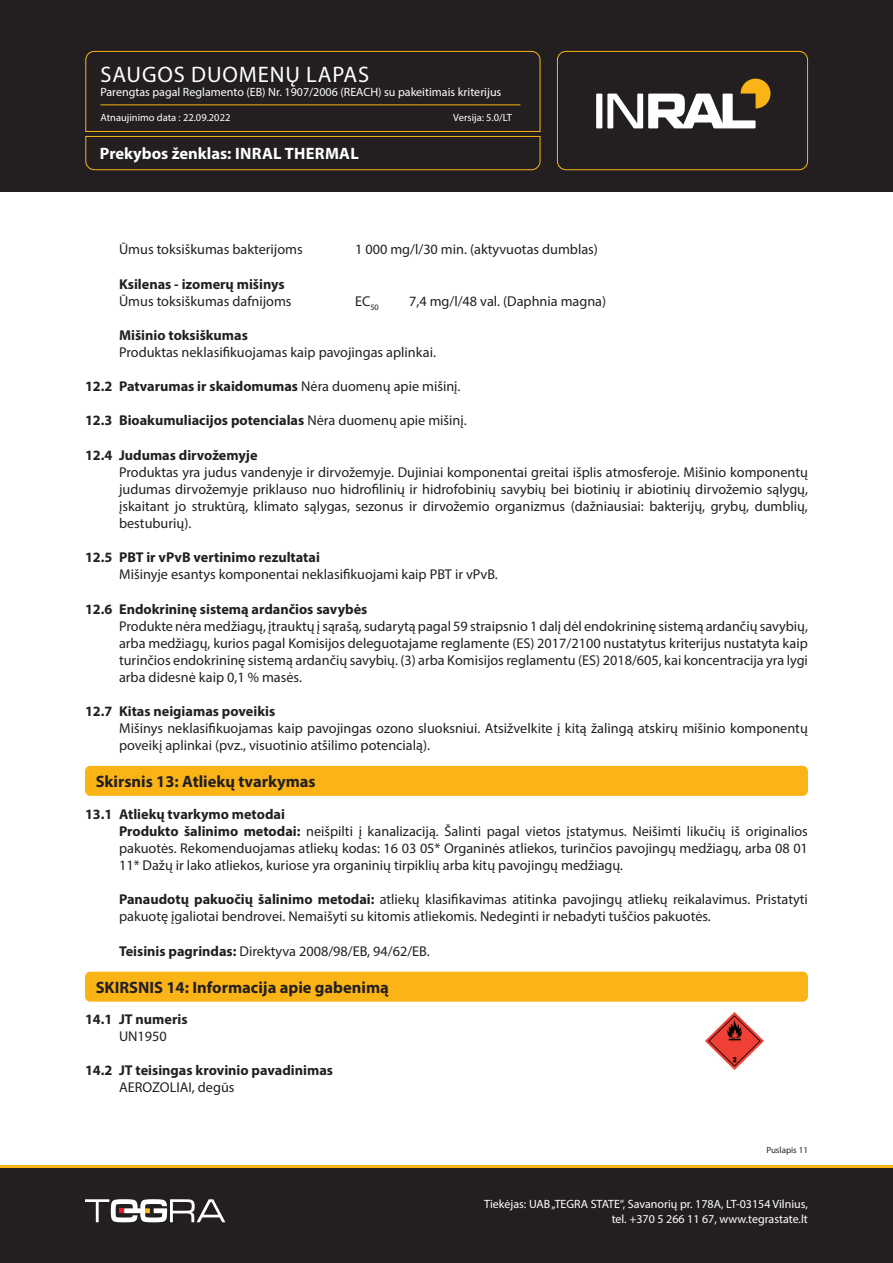
<style>
.page{position:relative;width:893px;height:1263px;background:#fff}
.page>*{position:absolute;margin:0;border:0;box-sizing:border-box;transform-origin:0 0}
.t1{font:22.5px "Myriad Pro";letter-spacing:.04em;color:#fff}
.Skyrius_baltas{font:700 16.5px "Myriad Pro";color:#231f20}
.t2{font:700 16.5px "Myriad Pro";letter-spacing:.005em;color:#fff}
.Tekstas_paprastas_Bo{font:14.25px/17.1px "Myriad Pro";color:#231f20;text-align:justify}
.Tekstas_paprastas_Bo-2{font:700 14.25px "Myriad Pro";color:#231f20}
.t3{font:12px/14.4px "Myriad Pro";color:#fff;text-align:right}
.t4{font:10.5px "Myriad Pro";color:#fff}
.t5{font:9px "Myriad Pro";color:#231f20}
.s1{font-weight:400}
.s2{font-weight:700}
</style>
<div class="page">
<div style="left:0;top:1165px;width:893px;height:98px;background:#231f20"></div>
<div style="left:0;top:0;width:893px;height:191px;background:#231f20"></div>
<svg style="left:85px;top:51px;width:456px;height:119px"></svg>
<div style="left:557px;top:51px;width:251px;height:119px;border:1px solid #fbb416;border-radius:9px"></div>
<hr style="left:100px;top:104px;width:420px;height:1px;background:#fbb416">
<svg style="left:85px;top:1199px;width:140px;height:23px"></svg>
<div style="left:596px;top:94px;width:6px;height:34px;background:#fff"></div>
<svg style="left:607px;top:79px;width:163px;height:49px"></svg>
<hr style="left:0;top:1165px;width:893px;height:2px;background:#fbb416">
<div style="left:85px;top:766px;width:723px;height:30px;background:#fbb416;border-radius:5px"></div>
<img style="left:706px;top:1012px;width:57px;height:57px">
<div style="left:85px;top:972px;width:723px;height:30px;background:#fbb416;border-radius:5px"></div>
<h1 class="t1" style="left:101px;top:60px;width:270px">SAUGOS DUOMENŲ LAPAS</h1>
<p class="t3" style="left:100px;top:85px;width:402px">Parengtas pagal Reglamento (EB) Nr. 1907/2006 (REACH) su pakeitimais kriterijus</p>
<p class="t4" style="left:100px;top:111px;width:132px">Atnaujinimo data : 22.09.2022</p>
<p class="t4" style="left:453px;top:111px;width:60px">Versija: 5.0/LT</p>
<p class="t2" style="left:100px;top:142px;width:260px">Prekybos ženklas: INRAL THERMAL</p>
<p class="Tekstas_paprastas_Bo" style="left:119px;top:241px;width:185px">Ūmus toksiškumas bakterijoms</p>
<p class="Tekstas_paprastas_Bo" style="left:355px;top:241px;width:244px">1 000 mg/l/30 min. (aktyvuotas dumblas)</p>
<p class="Tekstas_paprastas_Bo-2" style="left:119px;top:274px;width:167px">Ksilenas - izomerų mišinys</p>
<p class="Tekstas_paprastas_Bo" style="left:119px;top:292px;width:174px">Ūmus toksiškumas dafnijoms</p>
<p class="Tekstas_paprastas_Bo" style="left:355px;top:292px;width:25px">EC<sub>50</sub></p>
<p class="Tekstas_paprastas_Bo" style="left:409px;top:292px;width:199px">7,4 mg/l/48 val. (Daphnia magna)</p>
<p class="Tekstas_paprastas_Bo-2" style="left:119px;top:326px;width:130px">Mišinio toksiškumas</p>
<p class="Tekstas_paprastas_Bo" style="left:119px;top:343px;width:318px">Produktas neklasifikuojamas kaip pavojingas aplinkai.</p>
<p class="Tekstas_paprastas_Bo-2" style="left:85px;top:377px;width:377px">12.2 Patvarumas ir skaidomumas <span class="s1">Nėra duomenų apie mišinį.</span></p>
<p class="Tekstas_paprastas_Bo-2" style="left:85px;top:411px;width:383px">12.3 Bioakumuliacijos potencialas <span class="s1">Nėra duomenų apie mišinį.</span></p>
<p class="Tekstas_paprastas_Bo-2" style="left:85px;top:445px;width:174px">12.4 Judumas dirvožemyje</p>
<p class="Tekstas_paprastas_Bo" style="left:119px;top:463px;width:690px">Produktas yra judus vandenyje ir dirvožemyje. Dujiniai komponentai greitai išplis atmosferoje. Mišinio komponentų judumas dirvožemyje priklauso nuo hidrofilinių ir hidrofobinių savybių bei biotinių ir abiotinių dirvožemio sąlygų, įskaitant jo struktūrą, klimato sąlygas, sezonus ir dirvožemio organizmus (dažniausiai: bakterijų, grybų, dumblių, bestuburių).</p>
<p class="Tekstas_paprastas_Bo-2" style="left:85px;top:548px;width:236px">12.5 PBT ir vPvB vertinimo rezultatai</p>
<p class="Tekstas_paprastas_Bo" style="left:119px;top:566px;width:380px">Mišinyje esantys komponentai neklasifikuojami kaip PBT ir vPvB.</p>
<p class="Tekstas_paprastas_Bo-2" style="left:85px;top:599px;width:284px">12.6 Endokrininę sistemą ardančios savybės</p>
<p class="Tekstas_paprastas_Bo" style="left:119px;top:617px;width:690px">Produkte nėra medžiagų, įtrauktų į sąrašą, sudarytą pagal 59 straipsnio 1 dalį dėl endokrininę sistemą ardančių savybių, arba medžiagų, kurios pagal Komisijos deleguotajame reglamente (ES) 2017/2100 nustatytus kriterijus nustatyta kaip turinčios endokrininę sistemą ardančių savybių. (3) arba Komisijos reglamentu (ES) 2018/605, kai koncentracija yra lygi arba didesnė kaip 0,1 % masės.</p>
<p class="Tekstas_paprastas_Bo-2" style="left:85px;top:702px;width:192px">12.7 Kitas neigiamas poveikis</p>
<p class="Tekstas_paprastas_Bo" style="left:119px;top:720px;width:690px">Mišinys neklasifikuojamas kaip pavojingas ozono sluoksniui. Atsižvelkite į kitą žalingą atskirų mišinio komponentų poveikį aplinkai (pvz., visuotinio atšilimo potencialą).</p>
<p class="Skyrius_baltas" style="left:96px;top:771px;width:222px">Skirsnis 13: Atliekų tvarkymas</p>
<p class="Tekstas_paprastas_Bo-2" style="left:85px;top:805px;width:201px">13.1 Atliekų tvarkymo metodai</p>
<p class="Tekstas_paprastas_Bo" style="left:119px;top:822px;width:690px"><span class="s2">Produkto šalinimo metodai:</span> neišpilti į kanalizaciją. Šalinti pagal vietos įstatymus. Neišimti likučių iš originalios pakuotės. Rekomenduojamas atliekų kodas: 16 03 05* Organinės atliekos, turinčios pavojingų medžiagų, arba 08 01<br>11* Dažų ir lako atliekos, kuriose yra organinių tirpiklių arba kitų pavojingų medžiagų.</p>
<p class="Tekstas_paprastas_Bo" style="left:119px;top:891px;width:690px"><span class="s2">Panaudotų pakuočių šalinimo metodai:</span> atliekų klasifikavimas atitinka pavojingų atliekų reikalavimus. Pristatyti pakuotę įgaliotai bendrovei. Nemaišyti su kitomis atliekomis. Nedeginti ir nebadyti tuščios pakuotės.</p>
<p class="Tekstas_paprastas_Bo" style="left:119px;top:942px;width:312px"><span class="s2">Teisinis pagrindas:</span> Direktyva 2008/98/EB, 94/62/EB.</p>
<p class="Skyrius_baltas" style="left:96px;top:976px;width:295px">SKIRSNIS 14: Informacija apie gabenimą</p>
<p class="Tekstas_paprastas_Bo-2" style="left:85px;top:1010px;width:104px">14.1 JT numeris</p>
<p class="Tekstas_paprastas_Bo" style="left:119px;top:1027px;width:49px">UN1950</p>
<p class="Tekstas_paprastas_Bo-2" style="left:85px;top:1061px;width:250px">14.2 JT teisingas krovinio pavadinimas</p>
<p class="Tekstas_paprastas_Bo" style="left:119px;top:1079px;width:117px">AEROZOLIAI, degūs</p>
<p class="t5" style="left:766px;top:1144px;width:43px">Puslapis 11</p>
<p class="t3" style="left:484px;top:1197px;width:325px">Tiekėjas: UAB „TEGRA STATE“, Savanorių pr. 178A, LT-03154 Vilnius, tel. +370 5 266 11 67, www.tegrastate.lt</p>
</div>
